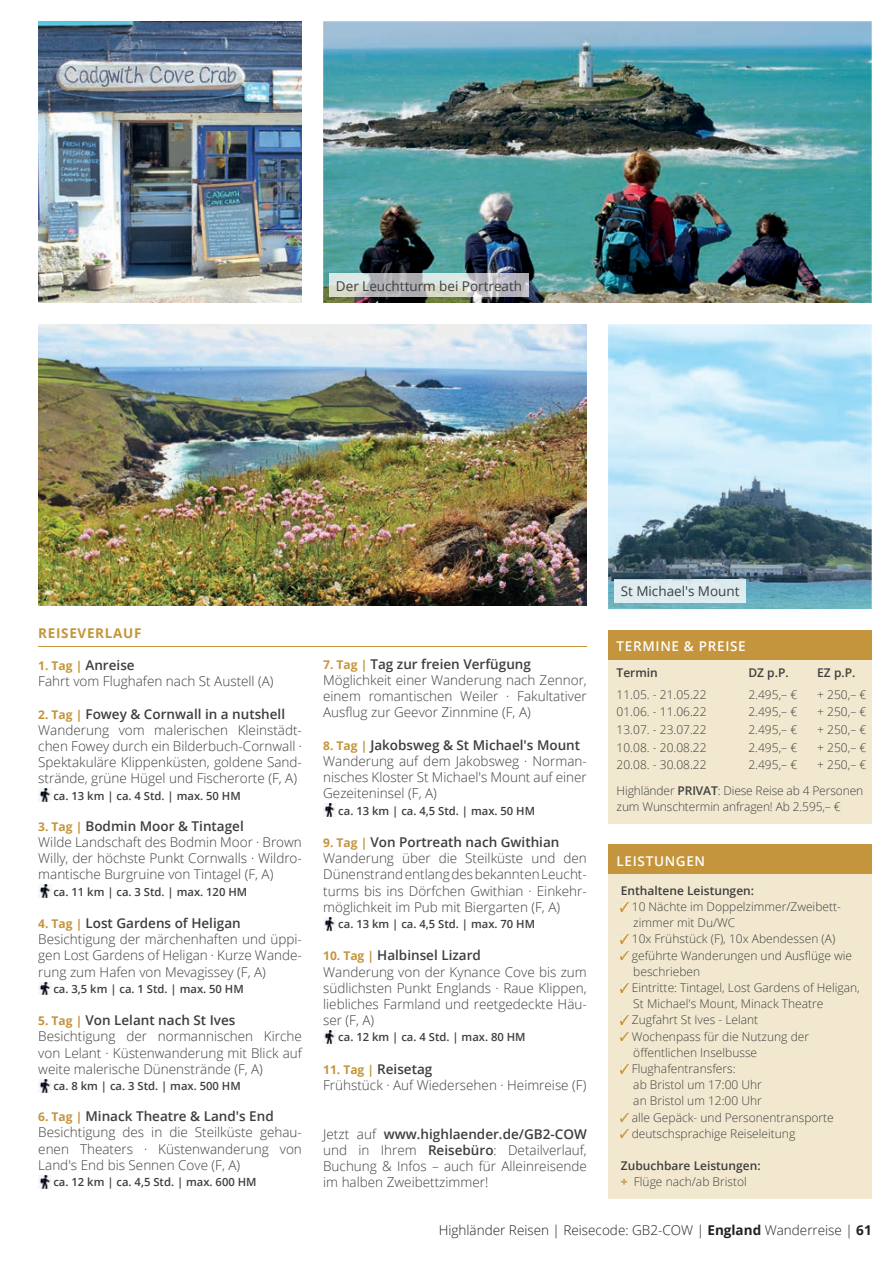
<style>
.page{position:relative;width:893px;height:1263px;background:#fff}
.page>*{position:absolute;margin:0;border:0;box-sizing:border-box;transform-origin:0 0}
.t1{font:300 13.5px/16.2px "Open Sans";color:#3e3e3f}
.t2{font:300 13.5px "Open Sans";color:#231f20}
.t3{font:13.5px "Open Sans";color:#3e3e3f}
.t4{font:600 13.5px "Open Sans";letter-spacing:.05em;color:#fff}
.t5{font:700 13.5px "Open Sans";letter-spacing:.05em;color:#c4953c}
.t6{font:300 12px/16.2px "Open Sans";color:#3e3e3f}
.t7{font:600 12px/16.2px "Open Sans";color:#3e3e3f}
.t8{font:600 11.25px "Open Sans";color:#3e3e3f}
.s1{font-weight:700;font-size:12px;color:#c4953c}
.s2{font-weight:600}
.s3{font-weight:800;color:#c99e4d}
.s4{font-weight:300}
.s5{font-weight:700}
</style>
<div class="page">
<img style="left:323px;top:21px;width:549px;height:282px">
<img style="left:38px;top:21px;width:264px;height:282px">
<img style="left:38px;top:324px;width:549px;height:282px">
<svg style="left:38px;top:789px;width:13px;height:13px"></svg>
<svg style="left:38px;top:885px;width:13px;height:13px"></svg>
<svg style="left:38px;top:982px;width:13px;height:13px"></svg>
<svg style="left:38px;top:1079px;width:13px;height:13px"></svg>
<svg style="left:38px;top:1175px;width:13px;height:13px"></svg>
<svg style="left:323px;top:804px;width:13px;height:13px"></svg>
<svg style="left:323px;top:917px;width:13px;height:13px"></svg>
<svg style="left:323px;top:1031px;width:13px;height:12px"></svg>
<hr style="left:38px;top:646px;width:549px;height:1px;background:#c4953c">
<div style="left:608px;top:855px;width:264px;height:344px;background:#f1e8cf"></div>
<div style="left:608px;top:844px;width:264px;height:30px;background:#c4953c"></div>
<svg style="left:621px;top:902px;width:8px;height:9px"></svg>
<svg style="left:621px;top:935px;width:8px;height:8px"></svg>
<svg style="left:621px;top:951px;width:8px;height:8px"></svg>
<svg style="left:621px;top:983px;width:8px;height:9px"></svg>
<svg style="left:621px;top:1016px;width:8px;height:8px"></svg>
<svg style="left:621px;top:1032px;width:8px;height:8px"></svg>
<svg style="left:621px;top:1064px;width:8px;height:9px"></svg>
<svg style="left:621px;top:1113px;width:8px;height:8px"></svg>
<svg style="left:621px;top:1129px;width:8px;height:9px"></svg>
<img style="left:330px;top:274px;width:199px;height:23px">
<img style="left:608px;top:324px;width:264px;height:285px">
<div style="left:608px;top:641px;width:264px;height:183px;background:#f1e8cf"></div>
<div style="left:608px;top:630px;width:264px;height:30px;background:#c4953c"></div>
<div style="left:614px;top:580px;width:132px;height:23px;background:#dfecf1"></div>
<p class="t3" style="left:336px;top:276px;width:188px">Der Leuchtturm bei Portreath</p>
<p class="t5" style="left:38px;top:623px;width:105px">REISEVERLAUF</p>
<p class="t1" style="left:38px;top:657px;width:237px"><span class="s1">1. Tag |</span> <span class="s2">Anreise<br></span>Fahrt vom Flughafen nach St Austell (A)</p>
<p class="t1" style="left:38px;top:705px;width:265px"><span class="s1">2. Tag |</span> <span class="s2">Fowey &amp; Cornwall in a nutshell </span>Wanderung vom malerischen Kleinstädt&shy;chen Fowey durch ein Bilderbuch-Cornwall · Spektakuläre Klippenküsten, goldene Sand&shy;strände, grüne Hügel und Fischerorte (F, A)</p>
<p class="t8" style="left:53px;top:788px;width:189px">ca. 13 km | ca. 4 Std. | max. 50 HM</p>
<p class="t1" style="left:38px;top:817px;width:265px"><span class="s1">3. Tag |</span> <span class="s2">Bodmin Moor &amp; Tintagel<br></span>Wilde Landschaft des Bodmin Moor · Brown Willy, der höchste Punkt Cornwalls · Wildro&shy;mantische Burgruine von Tintagel (F, A)</p>
<p class="t8" style="left:53px;top:884px;width:195px">ca. 11 km | ca. 3 Std. | max. 120 HM</p>
<p class="t1" style="left:38px;top:915px;width:265px"><span class="s1">4. Tag |</span> <span class="s2">Lost Gardens of Heligan </span>Besichtigung der märchenhaften und üppi&shy;gen Lost Gardens of Heligan · Kurze Wande&shy;rung zum Hafen von Mevagissey (F, A)</p>
<p class="t8" style="left:53px;top:981px;width:192px">ca. 3,5 km | ca. 1 Std. | max. 50 HM</p>
<p class="t1" style="left:38px;top:1012px;width:265px"><span class="s1">5. Tag |</span> <span class="s2">Von Lelant nach St Ives </span>Besichtigung der normannischen Kirche von Lelant · Küstenwanderung mit Blick auf weite malerische Dünenstrände (F, A)</p>
<p class="t8" style="left:53px;top:1078px;width:189px">ca. 8 km | ca. 3 Std. | max. 500 HM</p>
<p class="t1" style="left:38px;top:1108px;width:265px"><span class="s1">6. Tag |</span> <span class="s2">Minack Theatre &amp; Land's End </span>Besichtigung des in die Steilküste gehau&shy;enen Theaters · Küstenwanderung von Land's End bis Sennen Cove (F, A)</p>
<p class="t8" style="left:53px;top:1174px;width:205px">ca. 12 km | ca. 4,5 Std. | max. 600 HM</p>
<p class="t1" style="left:323px;top:655px;width:265px"><span class="s1">7. Tag |</span> <span class="s2">Tag zur freien Verfügung </span>Möglichkeit einer Wanderung nach Zennor, einem romantischen Weiler · Fakultativer Ausflug zur Geevor Zinnmine (F, A)</p>
<p class="t1" style="left:323px;top:736px;width:265px"><span class="s1">8. Tag |</span> <span class="s2">Jakobsweg &amp; St Michael's Mount </span>Wanderung auf dem Jakobsweg · Norman&shy;nisches Kloster St Michael's Mount auf einer Gezeiteninsel (F, A)</p>
<p class="t8" style="left:338px;top:803px;width:198px">ca. 13 km | ca. 4,5 Std. | max. 50 HM</p>
<p class="t1" style="left:323px;top:834px;width:265px"><span class="s1">9. Tag |</span> <span class="s2">Von Portreath nach Gwithian </span>Wanderung über die Steilküste und den Dünenstrand entlang des bekannten Leucht&shy;turms bis ins Dörfchen Gwithian · Einkehr&shy;möglichkeit im Pub mit Biergarten (F, A)</p>
<p class="t8" style="left:338px;top:916px;width:198px">ca. 13 km | ca. 4,5 Std. | max. 70 HM</p>
<p class="t1" style="left:323px;top:947px;width:265px"><span class="s1">10. Tag |</span> <span class="s2">Halbinsel Lizard<br></span>Wanderung von der Kynance Cove bis zum südlichsten Punkt Englands · Raue Klippen, liebliches Farmland und reetgedeckte Häu&shy;ser (F, A)</p>
<p class="t8" style="left:338px;top:1029px;width:189px">ca. 12 km | ca. 4 Std. | max. 80 HM</p>
<p class="t1" style="left:323px;top:1060px;width:265px"><span class="s1">11. Tag |</span> <span class="s2">Reisetag<br></span>Frühstück · Auf Wiedersehen · Heimreise (F)</p>
<p class="t1" style="left:323px;top:1125px;width:265px;text-align:justify">Jetzt auf <span class="s2">www.highlaender.de/GB2-COW </span>und in Ihrem <span class="s2">Reisebüro</span>: Detailverlauf, Buchung &amp; Infos – auch für Alleinreisende im halben Zweibettzimmer!</p>
<p class="t3" style="left:621px;top:582px;width:120px">St Michael's Mount</p>
<p class="t4" style="left:617px;top:637px;width:131px">TERMINE &amp; PREISE</p>
<p class="t7" style="left:617px;top:665px;width:43px">Termin</p>
<p class="t7" style="left:748px;top:665px;width:42px">DZ p.P.</p>
<p class="t7" style="left:817px;top:665px;width:40px">EZ p.P.</p>
<p class="t6" style="left:617px;top:686px;width:92px">11.05. - 21.05.22</p>
<p class="t6" style="left:748px;top:686px;width:50px">2.495,– €</p>
<p class="t6" style="left:817px;top:686px;width:51px">+ 250,– €</p>
<p class="t6" style="left:617px;top:703px;width:92px">01.06. - 11.06.22</p>
<p class="t6" style="left:748px;top:703px;width:50px">2.495,– €</p>
<p class="t6" style="left:817px;top:703px;width:51px">+ 250,– €</p>
<p class="t6" style="left:617px;top:721px;width:92px">13.07. - 23.07.22</p>
<p class="t6" style="left:748px;top:721px;width:50px">2.495,– €</p>
<p class="t6" style="left:817px;top:721px;width:51px">+ 250,– €</p>
<p class="t6" style="left:617px;top:739px;width:92px">10.08. - 20.08.22</p>
<p class="t6" style="left:748px;top:739px;width:50px">2.495,– €</p>
<p class="t6" style="left:817px;top:739px;width:51px">+ 250,– €</p>
<p class="t6" style="left:617px;top:757px;width:92px">20.08. - 30.08.22</p>
<p class="t6" style="left:748px;top:757px;width:50px">2.495,– €</p>
<p class="t6" style="left:617px;top:752px;width:251px;line-height:25.2px;text-align:right">+ 250,– €<br>Highländer <span class="s2">PRIVAT</span>: Diese Reise ab 4 Personen</p>
<p class="t6" style="left:617px;top:798px;width:226px">zum Wunschtermin anfragen! Ab 2.595,– €</p>
<p class="t4" style="left:617px;top:852px;width:90px">LEISTUNGEN</p>
<p class="t7" style="left:621px;top:882px;width:135px">Enthaltene Leistungen:</p>
<p class="t6" style="left:632px;top:898px;width:229px">10 Nächte im Doppelzimmer/Zweibett&shy;zimmer mit Du/WC<br>10x Frühstück (F), 10x Abendessen (A) geführte Wanderungen und Ausflüge wie beschrieben<br>Eintritte: Tintagel, Lost Gardens of Heligan,<br>St Michael's Mount, Minack Theatre<br>Zugfahrt St Ives - Lelant<br>Wochenpass für die Nutzung der öffentlichen Inselbusse<br>Flughafentransfers:<br>ab Bristol um 17:00 Uhr<br>an Bristol um 12:00 Uhr<br>alle Gepäck- und Personentransporte deutschsprachige Reiseleitung</p>
<p class="t7" style="left:621px;top:1157px;width:141px">Zubuchbare Leistungen: <span class="s3">+</span> <span class="s4">Flüge nach/ab Bristol</span></p>
<p class="t2" style="left:439px;top:1221px;width:434px">Highländer Reisen | Reisecode: GB2-COW | <span class="s5">England</span> Wanderreise | <span class="s5">61</span></p>
</div>
